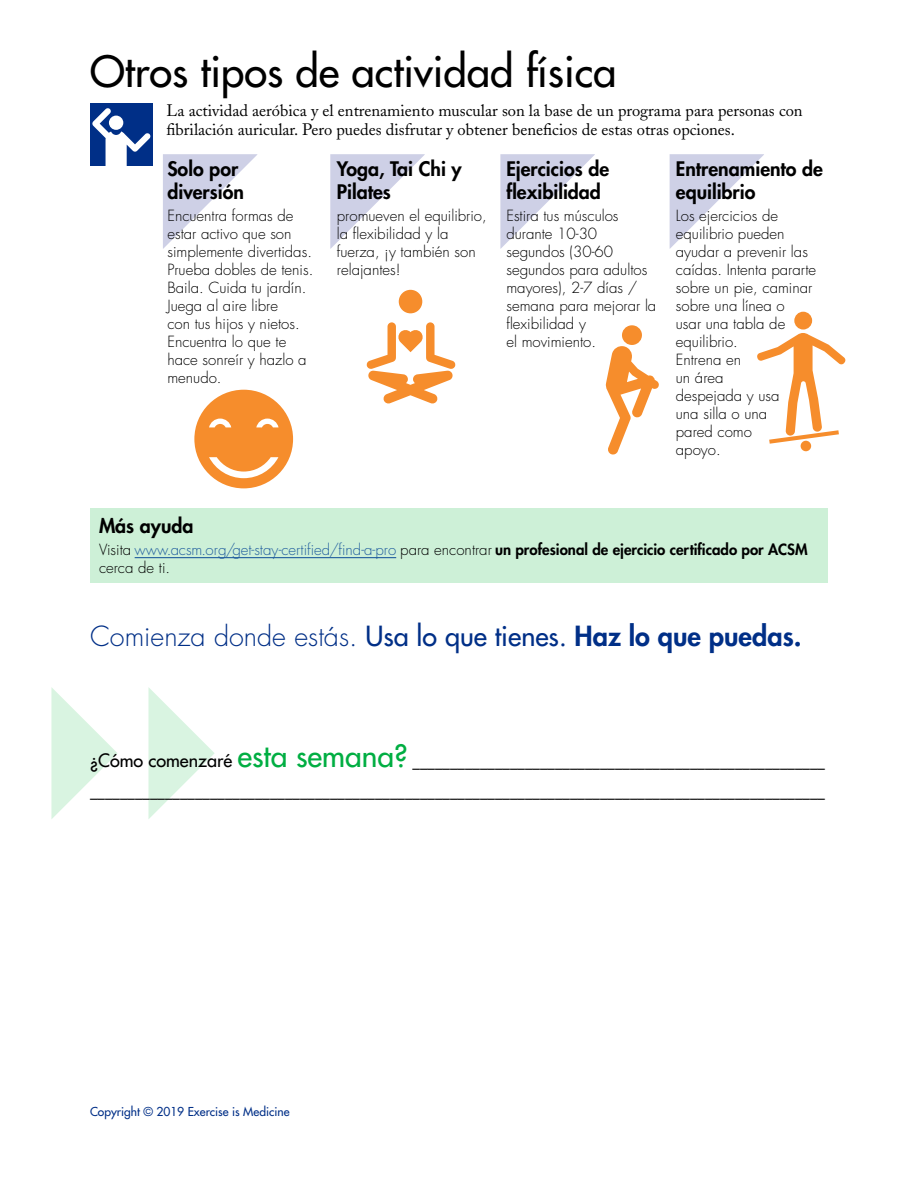
<style>
.page{position:relative;width:918px;height:1188px;background:#fff}
.page>*{position:absolute;margin:0;border:0;box-sizing:border-box;transform-origin:0 0}
.t1{font:42px "Futura";color:#000}
.t2{font:300 27px "Futura";color:#002f87}
.t3{font:800 19.5px/22.5px "Futura";color:#000}
.t4{font:16.5px/19.5px "Adobe Caslon";color:#000}
.t5{font:300 15px/18px "Futura";color:#000}
.t6{font:15px/30px "Futura";color:#000}
.t7{font:300 15px/18px "Futura";color:#215e9e}
.t8{font:12px "Futura";color:#002f87}
.s1{color:#000}
.s2{font-weight:800;color:#000}
.s3{font-weight:400}
.s4{font-weight:800}
.s5{font-size:18px}
.s6{font-size:30px;color:#00ae42}
</style>
<div class="page">
<div style="left:90px;top:103px;width:63px;height:63px;background:#002f87"></div>
<svg style="left:92px;top:108px;width:58px;height:58px"></svg>
<svg style="left:163px;top:154px;width:94px;height:95px"></svg>
<svg style="left:330px;top:154px;width:95px;height:95px"></svg>
<svg style="left:500px;top:154px;width:95px;height:95px"></svg>
<svg style="left:670px;top:154px;width:94px;height:95px"></svg>
<svg style="left:606px;top:325px;width:53px;height:130px"></svg>
<div style="left:801px;top:441px;width:10px;height:10px;background:#f68d2c;border-radius:50%"></div>
<div style="left:794px;top:312px;width:18px;height:18px;background:#f68d2c;border-radius:50%"></div>
<svg style="left:757px;top:333px;width:88px;height:111px"></svg>
<svg style="left:367px;top:290px;width:88px;height:114px"></svg>
<div style="left:90px;top:508px;width:738px;height:75px;background:#cdf0d7"></div>
<hr style="left:135px;top:557px;width:261px;height:1px;background:#215e9e">
<svg style="left:194px;top:390px;width:99px;height:98px"></svg>
<h1 class="t1" style="left:90px;top:44px;width:528px">Otros tipos de actividad física</h1>
<p class="t4" style="left:166px;top:101px;width:638px">La actividad aeróbica y el entrenamiento muscular son la base de un programa para personas con fibrilación auricular. Pero puedes disfrutar y obtener beneficios de estas otras opciones.</p>
<h3 class="t3" style="left:167px;top:158px;width:78px">Solo por diversión</h3>
<p class="t5" style="left:167px;top:207px;width:147px">Encuentra formas de estar activo que son simplemente divertidas.<br>Prueba dobles de tenis.<br>Baila. Cuida tu jardín.<br>Juega al aire libre<br>con tus hijos y nietos.<br>Encuentra lo que te hace sonreír y hazlo a menudo.</p>
<h3 class="t3" style="left:337px;top:158px;width:126px">Yoga, Tai Chi y<br>Pilates</h3>
<p class="t5" style="left:337px;top:207px;width:151px">promueven el equilibrio, la flexibilidad y la fuerza, ¡y también son relajantes!</p>
<h3 class="t3" style="left:506px;top:158px;width:104px">Ejercicios de flexibilidad</h3>
<p class="t5" style="left:506px;top:207px;width:151px">Estira tus músculos durante 10-30 segundos (30-60 segundos para adultos mayores), 2-7 días / semana para mejorar la flexibilidad y<br>el movimiento.</p>
<h3 class="t3" style="left:676px;top:158px;width:149px">Entrenamiento de equilibrio</h3>
<p class="t5" style="left:676px;top:207px;width:142px">Los ejercicios de equilibrio pueden ayudar a prevenir las caídas. Intenta pararte sobre un pie, caminar sobre una línea o<br>usar una tabla de equilibrio.<br>Entrena en<br>un área<br>despejada y usa<br>una silla o una<br>pared como<br>apoyo.</p>
<h3 class="t3" style="left:99px;top:514px;width:96px">Más ayuda</h3>
<p class="t7" style="left:99px;top:541px;width:710px"><span class="s1">Visita</span> www.acsm.org/get-stay-certified/find-a-pro <span class="s1">para encontrar</span> <span class="s2">un profesional de ejercicio certificado por ACSM </span><span class="s1">cerca de ti.</span></p>
<h2 class="t2" style="left:90px;top:618px;width:713px">Comienza donde estás. <span class="s3">Usa lo que tienes.</span> <span class="s4">Haz lo que puedas.</span></h2>
<p class="t6" style="left:90px;top:746px;width:737px"><span class="s5">¿Cómo comenzaré</span> <span class="s6">esta semana?</span> _______________________________________________________ __________________________________________________________________________________________________</p>
<p class="t8" style="left:90px;top:1104px;width:201px">Copyright © 2019 Exercise is Medicine</p>
</div>
